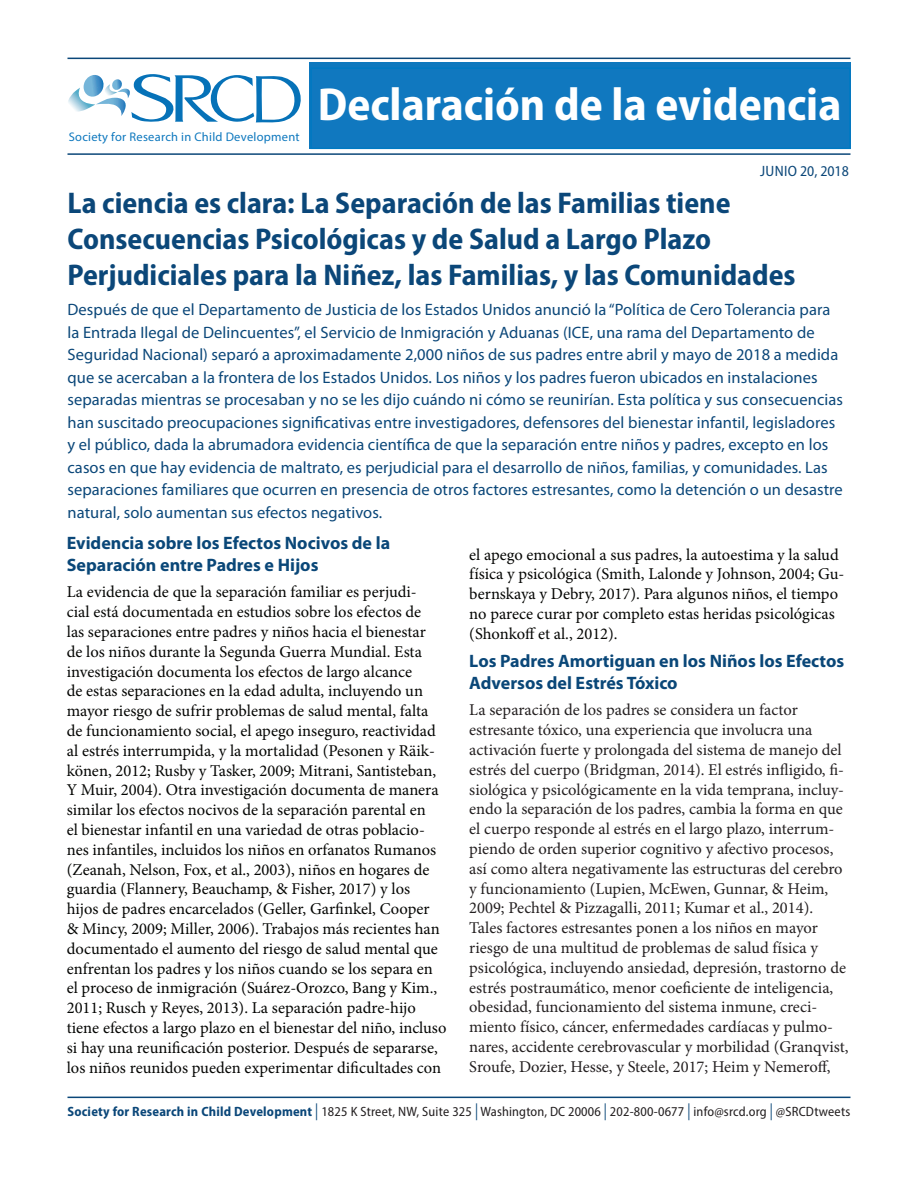
<style>
.page{position:relative;width:918px;height:1188px;background:#fff}
.page>*{position:absolute;margin:0;border:0;box-sizing:border-box;transform-origin:0 0}
.t1{font:700 semi-condensed 60px "Myriad Pro";color:#fff}
.Subtitle_1{font:700 semi-condensed 46.5px "Myriad Pro";color:#fff}
.t2{font:700 semi-condensed 30px/36px "Myriad Pro";color:#0b4779}
.t3{font:700 18px/21.6px "Myriad Pro";color:#0a4778}
.t4{font:16.5px/19.8px "Minion Pro";color:#040503}
.t5{font:16.5px/19.8px "Minion Pro";color:#231f20}
.t6{font:16.5px/22.5px "Myriad Pro";letter-spacing:.005em;color:#0b4779}
.t7{font:semi-condensed 15px "Myriad Pro";letter-spacing:.01em;color:#0b4779}
.t8{font:semi-condensed 13.5px "Myriad Pro";letter-spacing:.015em;color:#231f20}
.t9{font:12.45px "Myriad Pro";letter-spacing:.02em;color:#0e78be}
.s1{font-weight:700;color:#0b4779}
.s2{font-size:16.8px;color:#0b4779}
</style>
<div class="page">
<hr style="left:68px;top:1097px;width:782px;height:1px;background:#0b4779">
<div style="left:309px;top:62px;width:541px;height:87px;background:#0e78be"></div>
<hr style="left:68px;top:153px;width:782px;height:2px;background:#0b4779">
<hr style="left:68px;top:58px;width:782px;height:1px;background:#0b4779">
<svg style="left:68px;top:74px;width:233px;height:49px"></svg>
<div style="left:310px;top:68px;width:540px;height:81px;background:#1078bf;border:2px solid #0079c2"></div>
<p class="t9" style="left:69px;top:130px;width:232px">Society for Research in Child Development</p>
<h1 class="t1" style="left:325px;top:66px;width:497px">Child Evidence Brief</h1>
<p class="Subtitle_1" style="left:318px;top:75px;width:525px">Declaración de la evidencia</p>
<p class="t7" style="left:760px;top:162px;width:90px">JUNIO 20, 2018</p>
<p class="t2" style="left:68px;top:184px;width:730px">La ciencia es clara: La Separación de las Familias tiene<br>Consecuencias Psicológicas y de Salud a Largo Plazo<br>Perjudiciales para la Niñez, las Familias, y las Comunidades</p>
<p class="t6" style="left:68px;top:298px;width:777px">Después de que el Departamento de Justicia de los Estados Unidos anunció la “Política de Cero Tolerancia para la Entrada Ilegal de Delincuentes”, el Servicio de Inmigración y Aduanas (ICE, una rama del Departamento de Seguridad Nacional) separó a aproximadamente 2,000 niños de sus padres entre abril y mayo de 2018 a medida que se acercaban a la frontera de los Estados Unidos. Los niños y los padres fueron ubicados en instalaciones separadas mientras se procesaban y no se les dijo cuándo ni cómo se reunirían. Esta política y sus consecuencias han suscitado preocupaciones significativas entre investigadores, defensores del bienestar infantil, legisladores y el público, dada la abrumadora evidencia científica de que la separación entre niños y padres, excepto en los casos en que hay evidencia de maltrato, es perjudicial para el desarrollo de niños, familias, y comunidades. Las separaciones familiares que ocurren en presencia de otros factores estresantes, como la detención o un desastre natural, solo aumentan sus efectos negativos.</p>
<p class="t3" style="left:67px;top:532px;width:325px">Evidencia sobre los Efectos Nocivos de la<br>Separación entre Padres e Hijos</p>
<p class="t4" style="left:67px;top:582px;width:381px">La evidencia de que la separación familiar es perjudi-<br>cial está documentada en estudios sobre los efectos de<br>las separaciones entre padres y niños hacia el bienestar<br>de los niños durante la Segunda Guerra Mundial. Esta investigación documenta los efectos de largo alcance<br>de estas separaciones en la edad adulta, incluyendo un mayor riesgo de sufrir problemas de salud mental, falta de funcionamiento social, el apego inseguro, reactividad al estrés interrumpida, y la mortalidad (Pesonen y Räik&shy;könen, 2012; Rusby y Tasker, 2009; Mitrani, Santisteban, Y Muir, 2004). Otra investigación documenta de manera similar los efectos nocivos de la separación parental en<br>el bienestar infantil en una variedad de otras poblacio&shy;nes infantiles, incluidos los niños en orfanatos Rumanos (Zeanah, Nelson, Fox, et al., 2003), niños en hogares de guardia (Flannery, Beauchamp, &amp; Fisher, 2017) y los<br>hijos de padres encarcelados (Geller, Garfinkel, Cooper<br>&amp; Mincy, 2009; Miller, 2006). Trabajos más recientes han documentado el aumento del riesgo de salud mental que enfrentan los padres y los niños cuando se los separa en el proceso de inmigración (Suárez-Orozco, Bang y Kim., 2011; Rusch y Reyes, 2013). La separación padre-hijo tiene efectos a largo plazo en el bienestar del niño, incluso si hay una reunificación posterior. Después de separarse, los niños reunidos pueden experimentar dificultades con</p>
<p class="t4" style="left:469px;top:545px;width:377px">el apego emocional a sus padres, la autoestima y la salud física y psicológica (Smith, Lalonde y Johnson, 2004; Gu&shy;bernskaya y Debry, 2017). Para algunos niños, el tiempo no parece curar por completo estas heridas psicológicas (Shonkoff et al., 2012).</p>
<p class="t3" style="left:469px;top:650px;width:377px">Los Padres Amortiguan en los Niños los Efectos<br>Adversos del Estrés Tóxico</p>
<p class="t5" style="left:469px;top:700px;width:381px">La separación de los padres se considera un factor estresante tóxico, una experiencia que involucra una activación fuerte y prolongada del sistema de manejo del estrés del cuerpo (Bridgman, 2014). El estrés infligido, fi&shy;siológica y psicológicamente en la vida temprana, incluy&shy;endo la separación de los padres, cambia la forma en que el cuerpo responde al estrés en el largo plazo, interrum&shy;piendo de orden superior cognitivo y afectivo procesos, así como altera negativamente las estructuras del cerebro y funcionamiento (Lupien, McEwen, Gunnar, &amp; Heim, 2009; Pechtel &amp; Pizzagalli, 2011; Kumar et al., 2014).<br>Tales factores estresantes ponen a los niños en mayor riesgo de una multitud de problemas de salud física y psicológica, incluyendo ansiedad, depresión, trastorno de estrés postraumático, menor coeficiente de inteligencia, obesidad, funcionamiento del sistema inmune, creci&shy;miento físico, cáncer, enfermedades cardíacas y pulmo&shy;nares, accidente cerebrovascular y morbilidad (Granqvist, Sroufe, Dozier, Hesse, y Steele, 2017; Heim y Nemeroff,</p>
<p class="t8" style="left:68px;top:1104px;width:784px"><span class="s1">Society for Research in Child Development</span> <span class="s2">|</span> 1825 K Street, NW, Suite 325 <span class="s2">|</span> Washington, DC 20006 <span class="s2">|</span> 202-800-0677 <span class="s2">|</span> info@srcd.org <span class="s2">|</span> @SRCDtweets</p>
</div>
